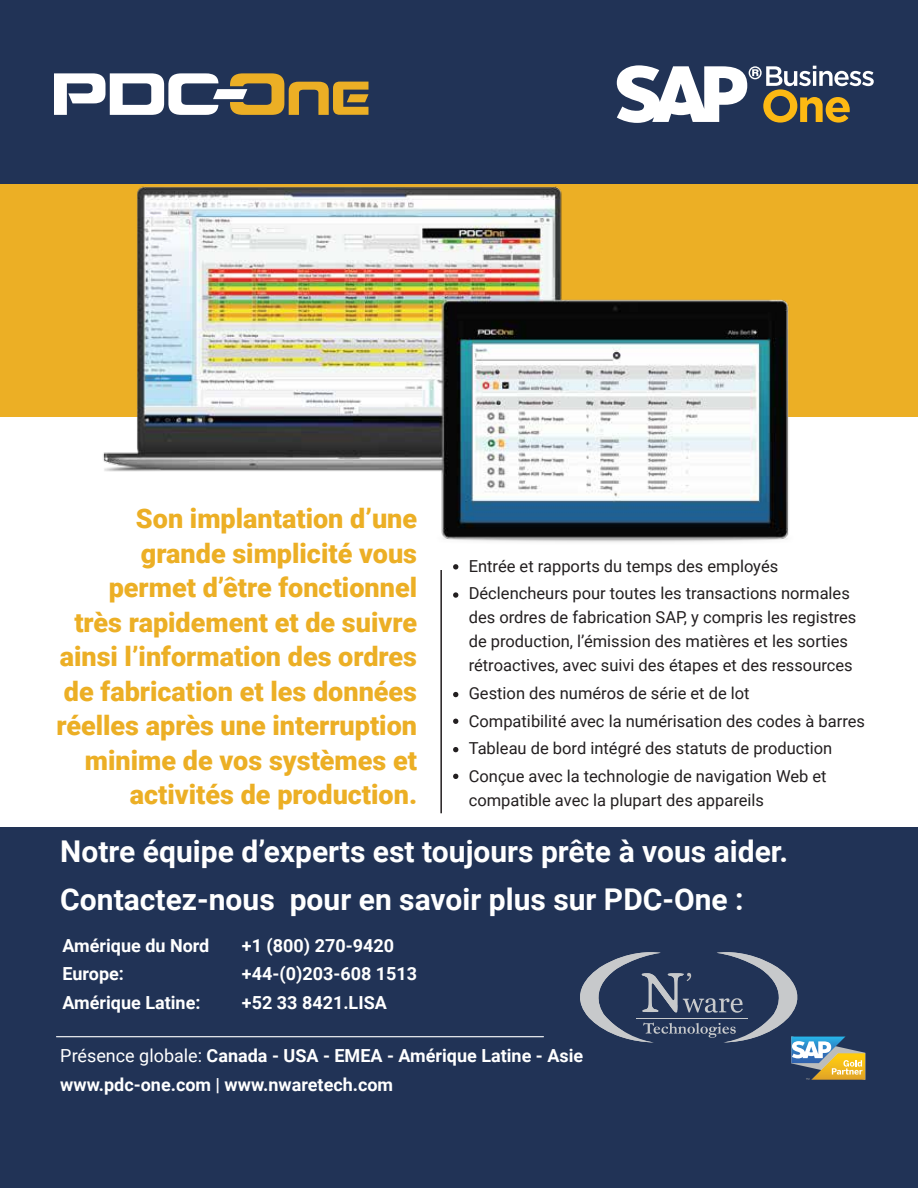
<style>
.page{position:relative;width:918px;height:1188px;background:#fff}
.page>*{position:absolute;margin:0;border:0;box-sizing:border-box;transform-origin:0 0}
.t1{font:700 30px/48px "Roboto";color:#fff}
.t2{font:900 27px/34.5px "Roboto";color:#ecaf25;text-align:right}
.t3{font:700 18px/28.5px "Roboto";color:#fff}
.t4{font:16.5px/24px "Roboto";color:#231f20}
.s1{font-weight:400}
</style>
<div class="page">
<div style="left:0;top:184px;width:918px;height:233px;background:#ecaf25"></div>
<div style="left:0;top:0;width:918px;height:184px;background:#213356"></div>
<svg style="left:54px;top:73px;width:314px;height:42px"></svg>
<svg style="left:617px;top:65px;width:257px;height:58px"></svg>
<img style="left:103px;top:186px;width:686px;height:409px">
<hr style="left:440px;top:570px;width:2px;height:243px;background:#231f20">
<svg style="left:453px;top:564px;width:5px;height:6px"></svg>
<svg style="left:453px;top:592px;width:5px;height:6px"></svg>
<svg style="left:453px;top:692px;width:5px;height:5px"></svg>
<svg style="left:453px;top:719px;width:5px;height:5px"></svg>
<svg style="left:453px;top:747px;width:5px;height:5px"></svg>
<svg style="left:453px;top:774px;width:5px;height:5px"></svg>
<div style="left:0;top:827px;width:918px;height:361px;background:#213356"></div>
<hr style="left:56px;top:1036px;width:488px;height:1px;background:#fff">
<svg style="left:580px;top:952px;width:285px;height:128px"></svg>
<p class="t2" style="left:56px;top:504px;width:362px">Son implantation d’une grande simplicité vous permet d’être fonctionnel très rapidement et de suivre ainsi l’information des ordres de fabrication et les données réelles après une interruption minime de vos systèmes et activités de production.</p>
<p class="t4" style="left:469px;top:555px;width:311px">Entrée et rapports du temps des employés</p>
<p class="t4" style="left:469px;top:583px;width:389px">Déclencheurs pour toutes les transactions normales des ordres de fabrication SAP, y compris les registres de production, l’émission des matières et les sorties rétroactives, avec suivi des étapes et des ressources</p>
<p class="t4" style="left:469px;top:681px;width:398px;line-height:27.5px">Gestion des numéros de série et de lot<br>Compatibilité avec la numérisation des codes à barres<br>Tableau de bord intégré des statuts de production</p>
<p class="t4" style="left:469px;top:765px;width:359px">Conçue avec la technologie de navigation Web et compatible avec la plupart des appareils</p>
<h1 class="t1" style="left:60px;top:830px;width:729px">Notre équipe d’experts est toujours prête à vous aider.<br>Contactez-nous pour en savoir plus sur PDC-One :</h1>
<p class="t3" style="left:63px;top:933px;width:148px">Amérique du Nord<br>Europe:<br>Amérique Latine:</p>
<p class="t3" style="left:60px;top:1043px;width:524px"><span class="s1">Présence globale:</span> Canada - USA - EMEA - Amérique Latine - Asie www.pdc-one.com | www.nwaretech.com</p>
<p class="t3" style="left:242px;top:933px;width:177px">+1 (800) 270-9420 +44-(0)203-608 1513 +52 33 8421.LISA</p>
</div>
